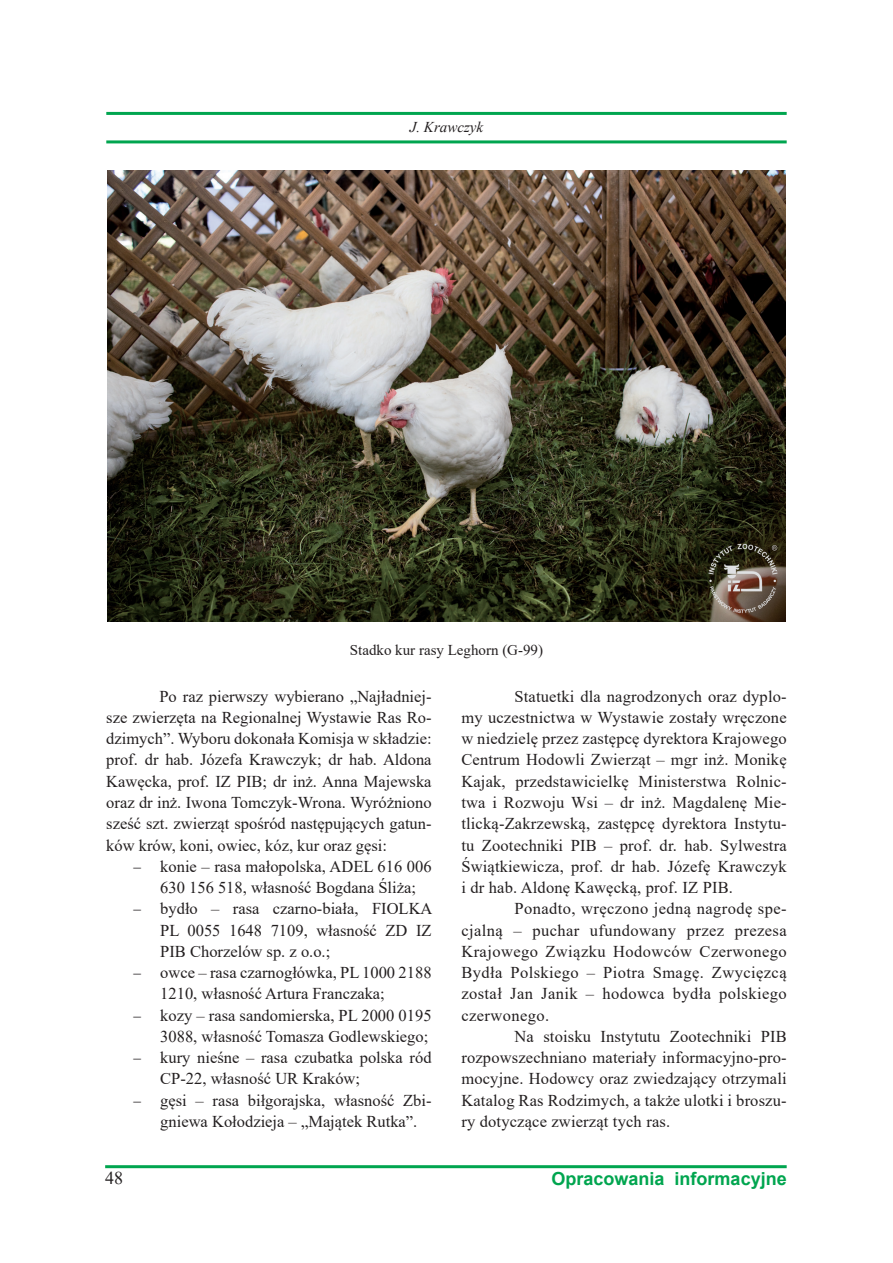
<style>
.page{position:relative;width:893px;height:1263px;background:#fff}
.page>*{position:absolute;margin:0;border:0;box-sizing:border-box;transform-origin:0 0}
.t1{font:700 18px "Arial";color:#00a54f}
.t2{font:18px "Times New Roman";color:#231f20}
.t3{font:16.5px/21.3px "Times New Roman";color:#231f20;text-align:justify}
.t4{font:15px "Times New Roman";color:#231f20}
.t5{font:italic 15px "Times New Roman";color:#231f20}
</style>
<div class="page">
<hr style="left:106px;top:112px;width:681px;height:3px;background:#00a54f">
<hr style="left:106px;top:140px;width:681px;height:3px;background:#00a54f">
<hr style="left:105px;top:1165px;width:682px;height:3px;background:#00a54f">
<img style="left:108px;top:170px;width:677px;height:452px">
<p class="t5" style="left:410px;top:117px;width:75px">J. Krawczyk</p>
<p class="t4" style="left:350px;top:639px;width:195px">Stadko kur rasy Leghorn (G-99)</p>
<p class="t3" style="left:106px;top:685px;width:327px;text-indent:53px">Po raz pierwszy wybierano „Najładniej&shy;sze zwierzęta na Regionalnej Wystawie Ras Ro&shy;dzimych”. Wyboru dokonała Komisja w składzie: prof. dr hab. Józefa Krawczyk; dr hab. Aldona Kawęcka, prof. IZ PIB; dr inż. Anna Majewska oraz dr inż. Iwona Tomczyk-Wrona. Wyróżniono sześć szt. zwierząt spośród następujących gatun&shy;ków krów, koni, owiec, kóz, kur oraz gęsi:</p>
<p class="t3" style="left:160px;top:855px;width:273px;text-indent:-27px">− konie – rasa małopolska, ADEL 616 006<br>630 156 518, własność Bogdana Śliża;</p>
<p class="t3" style="left:160px;top:897px;width:274px;text-indent:-27px">− bydło – rasa czarno-biała, FIOLKA PL 0055 1648 7109, własność ZD IZ PIB Chorzelów sp. z o.o.;</p>
<p class="t3" style="left:160px;top:961px;width:273px;text-indent:-27px">− owce – rasa czarnogłówka, PL 1000 2188<br>1210, własność Artura Franczaka;</p>
<p class="t3" style="left:133px;top:1004px;width:300px;text-align:right">− kozy – rasa sandomierska, PL 2000 0195<br>3088, własność Tomasza Godlewskiego;</p>
<p class="t3" style="left:160px;top:1046px;width:273px;text-indent:-27px">− kury nieśne – rasa czubatka polska ród<br>CP-22, własność UR Kraków;</p>
<p class="t3" style="left:160px;top:1089px;width:273px;text-indent:-27px">− gęsi – rasa biłgorajska, własność Zbi&shy;gniewa Kołodzieja – „Majątek Rutka”.</p>
<p class="t3" style="left:461px;top:685px;width:327px;text-indent:53px">Statuetki dla nagrodzonych oraz dyplo&shy;my uczestnictwa w Wystawie zostały wręczone w niedzielę przez zastępcę dyrektora Krajowego Centrum Hodowli Zwierząt – mgr inż. Monikę Kajak, przedstawicielkę Ministerstwa Rolnic&shy;twa i Rozwoju Wsi – dr inż. Magdalenę Mie&shy;tlicką-Zakrzewską, zastępcę dyrektora Instytu&shy;tu Zootechniki PIB – prof. dr. hab. Sylwestra Świątkiewicza, prof. dr hab. Józefę Krawczyk i dr hab. Aldonę Kawęcką, prof. IZ PIB.</p>
<p class="t3" style="left:461px;top:897px;width:327px;text-indent:53px">Ponadto, wręczono jedną nagrodę spe&shy;cjalną – puchar ufundowany przez prezesa Krajowego Związku Hodowców Czerwonego Bydła Polskiego – Piotra Smagę. Zwycięzcą został Jan Janik – hodowca bydła polskiego czerwonego.</p>
<p class="t3" style="left:461px;top:1025px;width:327px;text-indent:53px">Na stoisku Instytutu Zootechniki PIB rozpowszechniano materiały informacyjno-pro&shy;mocyjne. Hodowcy oraz zwiedzający otrzymali Katalog Ras Rodzimych, a także ulotki i broszu&shy;ry dotyczące zwierząt tych ras.</p>
<p class="t2" style="left:105px;top:1165px;width:19px">48</p>
<p class="t1" style="left:552px;top:1166px;width:237px">Opracowania informacyjne</p>
</div>
